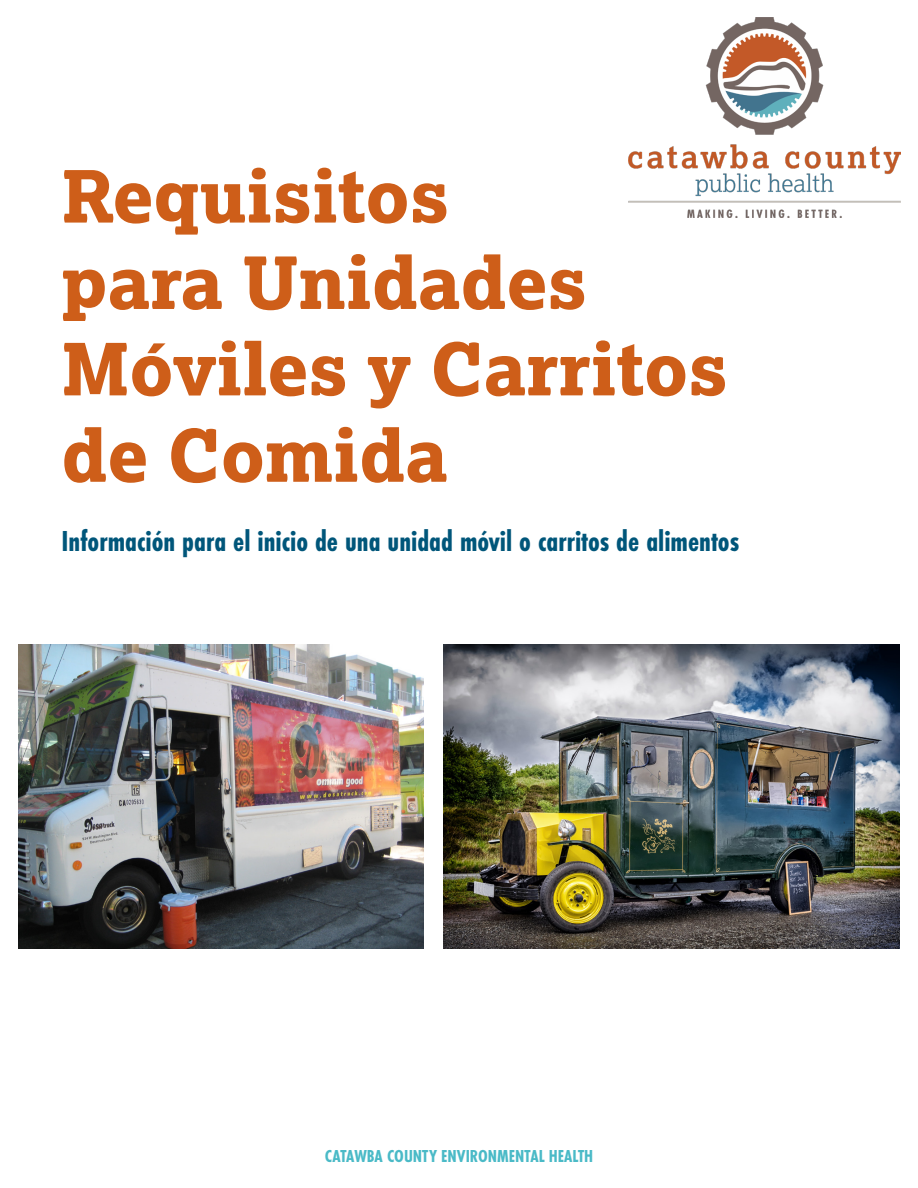
<style>
.page{position:relative;width:918px;height:1188px;background:#fff}
.page>*{position:absolute;margin:0;border:0;box-sizing:border-box;transform-origin:0 0}
.t1{font:800 72px/86.4px "Lexia";color:#ce5e19}
.t2{font:700 30px "Futura PT Cond";color:#00567a}
.t3{font:700 18px "Futura PT Cond";color:#4abac7}
</style>
<div class="page">
<img style="left:628px;top:18px;width:272px;height:199px">
<img style="left:18px;top:644px;width:405px;height:304px">
<img style="left:444px;top:644px;width:456px;height:304px">
<p class="t1" style="left:62px;top:152px;width:668px">Requisitos<br>para Unidades<br>Móviles y Carritos de Comida</p>
<p class="t2" style="left:62px;top:524px;width:679px">Información para el inicio de una unidad móvil o carritos de alimentos</p>
<p class="t3" style="left:325px;top:1146px;width:270px">CATAWBA COUNTY ENVIRONMENTAL HEALTH</p>
</div>
